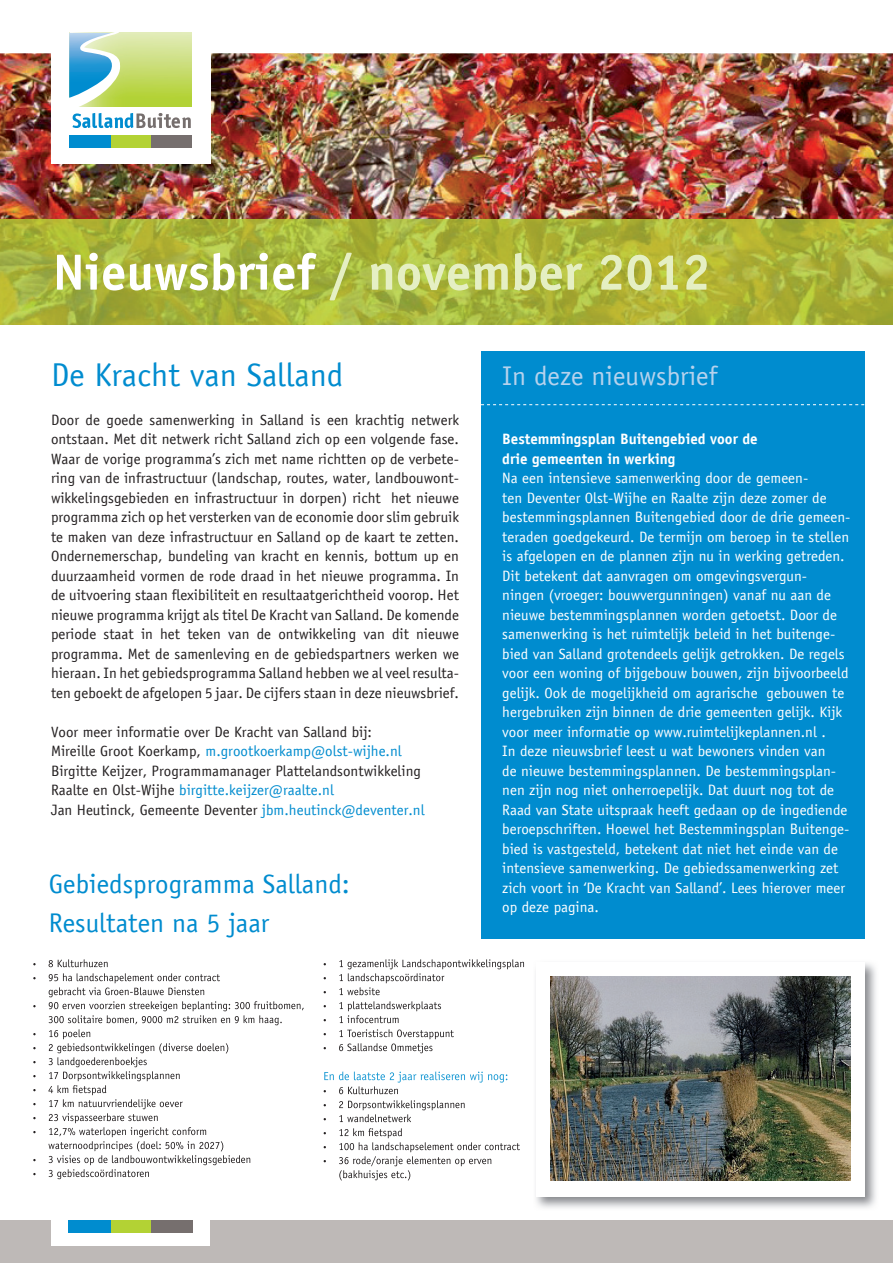
<style>
.page{position:relative;width:893px;height:1263px;background:#fff}
.page>*{position:absolute;margin:0;border:0;box-sizing:border-box;transform-origin:0 0}
.t1{font:700 51px "Officina Sans";color:#e5efc3}
.t2{font:33px "Officina Sans";color:#008ccf}
.t3{font:27px/39px "Officina Sans";color:#008ccf}
.t4{font:27px "Officina Sans";color:#b6d2ed}
.t5{font:15px/19.5px "Officina Sans";color:#231f20;text-align:justify}
.t6{font:15px/19.5px "Officina Sans";color:#fff}
.t7{font:700 15px/19.5px "Officina Sans";color:#fff}
.s1{color:#fff}
.s2{color:#008ccf}
</style>
<div class="page">
<img style="left:0;top:53px;width:892px;height:271px">
<div style="left:51px;top:0;width:159px;height:164px;background:#fff"></div>
<div style="left:111px;top:135px;width:40px;height:13px;background:#b3d234"></div>
<div style="left:151px;top:135px;width:41px;height:13px;background:#766f6e"></div>
<div style="left:69px;top:135px;width:42px;height:13px;background:#008ccf"></div>
<svg style="left:49px;top:32px;width:142px;height:96px"></svg>
<div style="left:481px;top:351px;width:383px;height:588px;background:#008ccf"></div>
<div style="left:0;top:1220px;width:892px;height:43px;background:#beb9b7"></div>
<div style="left:51px;top:1220px;width:159px;height:26px;background:#fff"></div>
<div style="left:110px;top:1220px;width:41px;height:13px;background:#b3d234"></div>
<div style="left:151px;top:1220px;width:42px;height:13px;background:#766f6e"></div>
<div style="left:68px;top:1220px;width:42px;height:13px;background:#008ccf"></div>
<svg style="left:481px;top:404px;width:383px;height:1px"></svg>
<img style="left:536px;top:963px;width:340px;height:245px">
<div style="left:536px;top:962px;width:328px;height:234px;background:#fff"></div>
<img style="left:550px;top:977px;width:300px;height:203px">
<svg style="left:323px;top:1128px;width:197px;height:53px"></svg>
<svg style="left:323px;top:1100px;width:141px;height:22px"></svg>
<svg style="left:323px;top:1072px;width:184px;height:22px"></svg>
<svg style="left:323px;top:1029px;width:131px;height:24px"></svg>
<svg style="left:323px;top:1001px;width:118px;height:22px"></svg>
<svg style="left:323px;top:959px;width:201px;height:36px"></svg>
<svg style="left:33px;top:973px;width:271px;height:206px"></svg>
<svg style="left:33px;top:959px;width:75px;height:8px"></svg>
<h1 class="t1" style="left:53px;top:240px;width:659px"><span class="s1">Nieuwsbrief</span> / november 2012</h1>
<h2 class="t2" style="left:51px;top:355px;width:294px">De Kracht van Salland</h2>
<p class="t5" style="left:51px;top:410px;width:409px">Door de goede samenwerking in Salland is een krachtig netwerk ontstaan. Met dit netwerk richt Salland zich op een volgende fase.<br>Waar de vorige programma’s zich met name richtten op de verbete&shy;ring van de infrastructuur (landschap, routes, water, landbouwont&shy;wikkelingsgebieden en infrastructuur in dorpen) richt het nieuwe programma zich op het versterken van de economie door slim gebruik te maken van deze infrastructuur en Salland op de kaart te zetten.<br>Ondernemerschap, bundeling van kracht en kennis, bottum up en duurzaamheid vormen de rode draad in het nieuwe programma. In de uitvoering staan flexibiliteit en resultaatgerichtheid voorop. Het nieuwe programma krijgt als titel De Kracht van Salland. De komende periode staat in het teken van de ontwikkeling van dit nieuwe programma. Met de samenleving en de gebiedspartners werken we hieraan. In het gebiedsprogramma Salland hebben we al veel resulta&shy;ten geboekt de afgelopen 5 jaar. De cijfers staan in deze nieuwsbrief.</p>
<p class="t5" style="left:51px;top:722px;width:375px;text-align:left">Voor meer informatie over De Kracht van Salland bij:<br>Mireille Groot Koerkamp, <span class="s2">m.grootkoerkamp@olst-wijhe.nl </span>Birgitte Keijzer, Programmamanager Plattelandsontwikkeling Raalte en Olst-Wijhe <span class="s2">birgitte.keijzer@raalte.nl<br></span>Jan Heutinck, Gemeente Deventer <span class="s2">jbm.heutinck@deventer.nl</span></p>
<h3 class="t3" style="left:49px;top:864px;width:302px">Gebiedsprogramma Salland:<br>Resultaten na 5 jaar</h3>
<h3 class="t4" style="left:502px;top:360px;width:217px">In deze nieuwsbrief</h3>
<p class="t7" style="left:502px;top:429px;width:257px">Bestemmingsplan Buitengebied voor de drie gemeenten in werking</p>
<p class="t6" style="left:502px;top:468px;width:350px">Na een intensieve samenwerking door de gemeen-<br>ten Deventer Olst-Wijhe en Raalte zijn deze zomer de bestemmingsplannen Buitengebied door de drie gemeen&shy;teraden goedgekeurd. De termijn om beroep in te stellen is afgelopen en de plannen zijn nu in werking getreden.<br>Dit betekent dat aanvragen om omgevingsvergun&shy;ningen (vroeger: bouwvergunningen) vanaf nu aan de nieuwe bestemmingsplannen worden getoetst. Door de samenwerking is het ruimtelijk beleid in het buitenge&shy;bied van Salland grotendeels gelijk getrokken. De regels voor een woning of bijgebouw bouwen, zijn bijvoorbeeld gelijk. Ook de mogelijkheid om agrarische gebouwen te hergebruiken zijn binnen de drie gemeenten gelijk. Kijk voor meer informatie op www.ruimtelijkeplannen.nl .<br>In deze nieuwsbrief leest u wat bewoners vinden van<br>de nieuwe bestemmingsplannen. De bestemmingsplan&shy;nen zijn nog niet onherroepelijk. Dat duurt nog tot de Raad van State uitspraak heeft gedaan op de ingediende beroepschriften. Hoewel het Bestemmingsplan Buitenge&shy;bied is vastgesteld, betekent dat niet het einde van de intensieve samenwerking. De gebiedssamenwerking zet zich voort in ‘De Kracht van Salland’. Lees hierover meer op deze pagina.</p>
</div>
